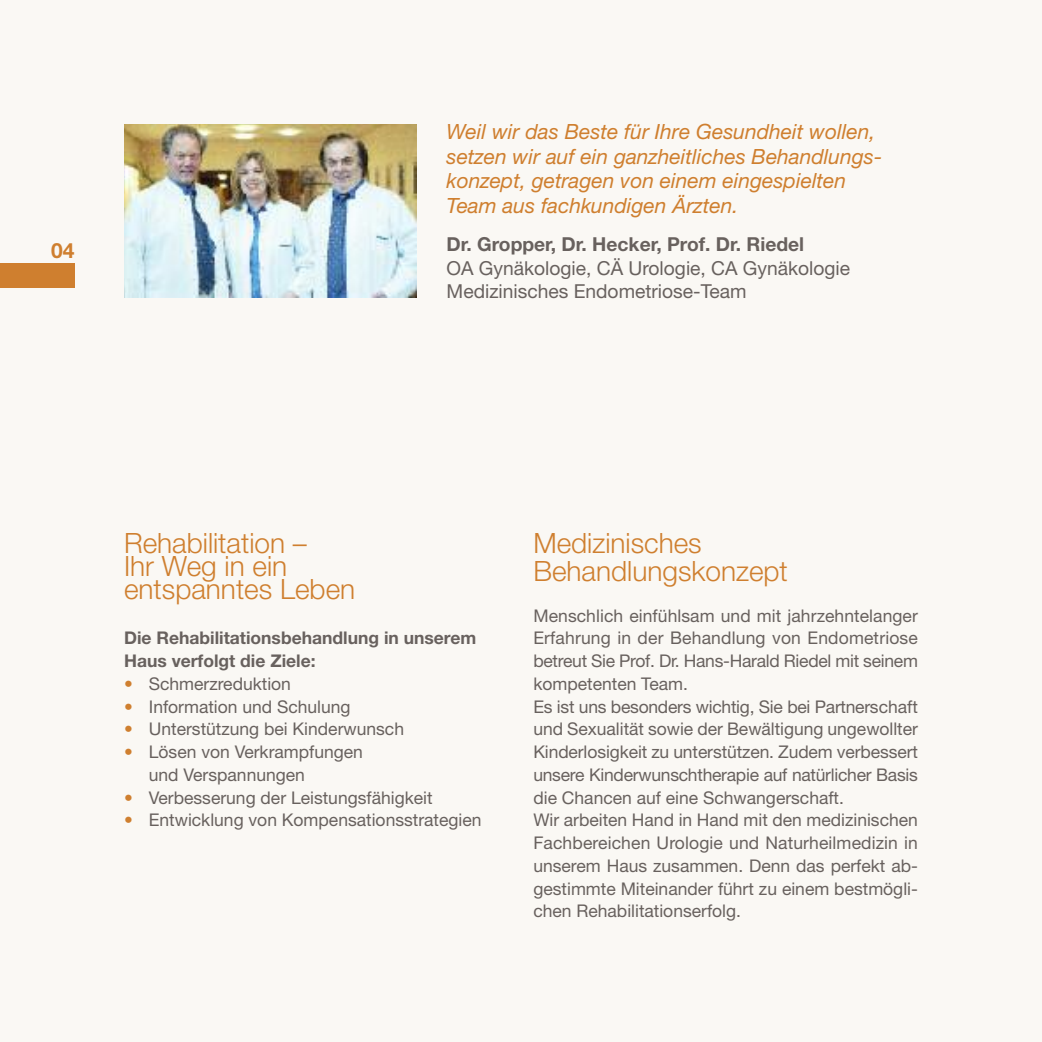
<style>
.page{position:relative;width:1042px;height:1042px;background:#faf8f4}
.page>*{position:absolute;margin:0;border:0;box-sizing:border-box;transform-origin:0 0}
.t1{font:300 28px/22.8px "Helvetica Neue LT";color:#cf7f2f}
.t2{font:italic 21px/24.5px "Helvetica Neue LT";color:#cf7f2f}
.t3{font:700 21px "Helvetica Neue LT";color:#cf7f2f}
.t4{font:19.25px/23.1px "Helvetica Neue LT";color:#68615e}
.t5{font:700 19.25px "Helvetica Neue LT";color:#68615e}
.t6{font:17.5px/22.8px "Helvetica Neue LT";color:#68615e}
.t7{font:700 17.5px/22.8px "Helvetica Neue LT";color:#68615e}
.s1{color:#cf7f2f}
</style>
<div class="page">
<img style="left:124px;top:124px;width:293px;height:174px">
<div style="left:0;top:263px;width:74px;height:25px;background:#cf7f2f"></div>
<p class="t3" style="left:51px;top:243px;width:25px">04</p>
<p class="t2" style="left:446px;top:121px;width:437px">Weil wir das Beste für Ihre Gesundheit wollen, setzen wir auf ein ganzheitliches Behandlungs&shy;konzept, getragen von einem eingespielten Team aus fachkundigen Ärzten.</p>
<p class="t5" style="left:446px;top:238px;width:359px">Dr. Gropper, Dr. Hecker, Prof. Dr. Riedel</p>
<p class="t4" style="left:446px;top:258px;width:405px">OA Gynäkologie, CÄ Urologie, CA Gynäkologie<br>Medizinisches Endometriose-Team</p>
<h1 class="t1" style="left:124px;top:535px;width:233px">Rehabilitation –<br>Ihr Weg in ein entspanntes Leben</h1>
<p class="t7" style="left:124px;top:628px;width:354px">Die Rehabilitationsbehandlung in unserem<br>Haus verfolgt die Ziele:</p>
<p class="t6" style="left:124px;top:674px;width:168px"><span class="s1">•</span> Schmerzreduktion</p>
<p class="t6" style="left:124px;top:697px;width:228px"><span class="s1">•</span> Information und Schulung</p>
<p class="t6" style="left:124px;top:719px;width:281px"><span class="s1">•</span> Unterstützung bei Kinderwunsch</p>
<p class="t6" style="left:149px;top:742px;width:216px;text-indent:-25px"><span class="s1">•</span> Lösen von Verkrampfungen und Verspannungen</p>
<p class="t6" style="left:124px;top:788px;width:310px"><span class="s1">•</span> Verbesserung der Leistungsfähigkeit</p>
<p class="t6" style="left:124px;top:810px;width:359px"><span class="s1">•</span> Entwicklung von Kompensationsstrategien</p>
<h1 class="t1" style="left:533px;top:532px;width:256px;line-height:28px">Medizinisches<br>Behandlungskonzept</h1>
<p class="t6" style="left:533px;top:606px;width:386px">Menschlich einfühlsam und mit jahrzehntelanger Erfahrung in der Behandlung von Endometriose betreut Sie Prof. Dr. Hans-Harald Riedel mit seinem kompetenten Team.<br>Es ist uns besonders wichtig, Sie bei Partnerschaft und Sexualität sowie der Bewältigung ungewollter Kinderlosigkeit zu unterstützen. Zudem verbessert unsere Kinderwunschtherapie auf natürlicher Basis die Chancen auf eine Schwangerschaft.<br>Wir arbeiten Hand in Hand mit den medizinischen Fachbereichen Urologie und Naturheilmedizin in unserem Haus zusammen. Denn das perfekt ab&shy;gestimmte Miteinander führt zu einem bestmögli&shy;chen Rehabilitationserfolg.</p>
</div>
